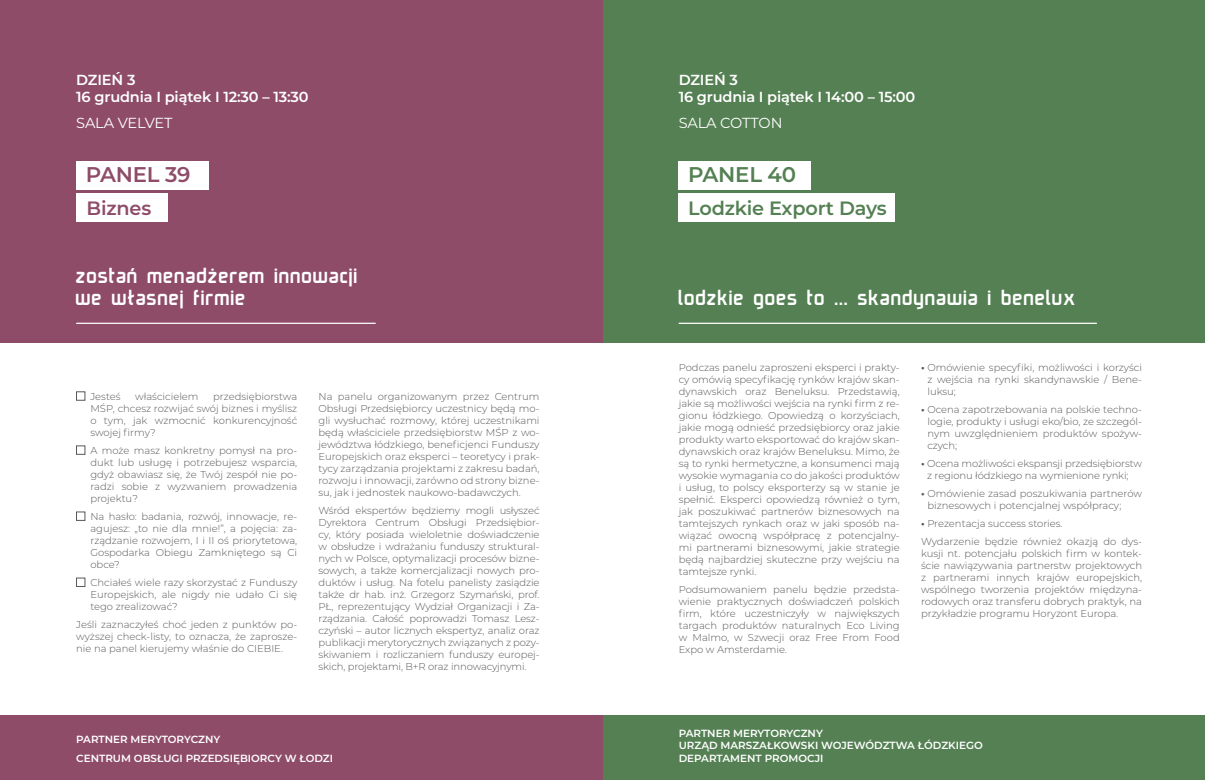
<style>
.page{position:relative;width:1205px;height:780px;background:#fff}
.page>*{position:absolute;margin:0;border:0;box-sizing:border-box;transform-origin:0 0}
.t1{font:21.62px/21.6px "lodzer";color:#fff}
.t2{font:600 21.25px "Montserrat";letter-spacing:-.01em;color:#548053}
.t3{font:600 21.25px "Montserrat";letter-spacing:-.01em;color:#8e4c69}
.t4{font:600 19.25px "Montserrat";letter-spacing:-.01em;color:#548053}
.t5{font:600 19.25px "Montserrat";letter-spacing:-.01em;color:#8e4c69}
.t6{font:600 14.5px/17.5px "Montserrat";letter-spacing:-.01em;color:#fff}
.t7{font:14.5px "Montserrat";letter-spacing:-.01em;color:#fff}
.t8{font:600 10.38px/12.5px "Montserrat";color:#fff}
.t9{font:300 10px/12px "Montserrat";color:#57585a;text-align:justify}
.s1{font-weight:700}
</style>
<div class="page">
<div style="left:602px;top:0;width:603px;height:780px;background:#548053"></div>
<div style="left:679px;top:193px;width:216px;height:29px;background:#fff"></div>
<hr style="left:679px;top:322px;width:418px;height:2px;background:#fff">
<div style="left:679px;top:161px;width:132px;height:29px;background:#fff"></div>
<div style="left:602px;top:344px;width:603px;height:371px;background:#fff"></div>
<div style="left:0;top:0;width:602px;height:780px;background:#8e4c69"></div>
<div style="left:76px;top:193px;width:91px;height:29px;background:#fff"></div>
<hr style="left:76px;top:322px;width:300px;height:2px;background:#fff">
<div style="left:76px;top:161px;width:132px;height:29px;background:#fff"></div>
<div style="left:0;top:344px;width:602px;height:371px;background:#fff"></div>
<div style="left:76px;top:391px;width:9px;height:9px;border:1px solid #57585a"></div>
<div style="left:76px;top:445px;width:9px;height:9px;border:1px solid #57585a"></div>
<div style="left:76px;top:511px;width:9px;height:9px;border:1px solid #57585a"></div>
<div style="left:76px;top:577px;width:9px;height:9px;border:1px solid #57585a"></div>
<p class="t6" style="left:76px;top:70px;width:234px">DZIEŃ 3<br>16 grudnia I piątek I 12:30 – 13:30</p>
<p class="t7" style="left:76px;top:113px;width:98px">SALA VELVET</p>
<p class="t3" style="left:86px;top:159px;width:106px">PANEL 39</p>
<p class="t5" style="left:87px;top:195px;width:66px">Biznes</p>
<p class="t1" style="left:76px;top:265px;width:284px">zostań menadżerem innowacji we własnej firmie</p>
<p class="t9" style="left:90px;top:390px;width:208px;text-indent:123px">przedsiębiorstwa MŚP, chcesz rozwijać swój biznes i myślisz o tym, jak wzmocnić konkurencyjność swojej firmy?</p>
<p class="t9" style="left:90px;top:444px;width:208px">A może masz konkretny pomysł na pro&shy;dukt lub usługę i potrzebujesz wsparcia, gdyż obawiasz się, że Twój zespół nie po&shy;radzi sobie z wyzwaniem prowadzenia projektu?</p>
<p class="t9" style="left:90px;top:510px;width:208px">Na hasło: badania, rozwój, innowacje, re&shy;agujesz: „to nie dla mnie!”, a pojęcia: za&shy;rządzanie rozwojem, I i II oś priorytetowa, Gospodarka Obiegu Zamkniętego są Ci obce?</p>
<p class="t9" style="left:90px;top:576px;width:208px">Chciałeś wiele razy skorzystać z Funduszy Europejskich, ale nigdy nie udało Ci się tego zrealizować?</p>
<p class="t9" style="left:76px;top:618px;width:223px">Jeśli zaznaczyłeś choć jeden z punktów po&shy;wyższej check-listy, to oznacza, że zaprosze&shy;nie na panel kierujemy właśnie do CIEBIE.</p>
<p class="t9" style="left:90px;top:390px;width:32px">Jesteś</p>
<p class="t9" style="left:135px;top:390px;width:65px">właścicielem</p>
<p class="t9" style="left:318px;top:390px;width:223px">Na panelu organizowanym przez Centrum Obsługi Przedsiębiorcy uczestnicy będą mo&shy;gli wysłuchać rozmowy, której uczestnikami będą właściciele przedsiębiorstw MŚP z wo&shy;jewództwa łódzkiego, beneficjenci Funduszy Europejskich oraz eksperci – teoretycy i prak&shy;tycy zarządzania projektami z zakresu badań, rozwoju i innowacji, zarówno od strony bizne&shy;su, jak i jednostek naukowo-badawczych.</p>
<p class="t9" style="left:318px;top:504px;width:223px">Wśród ekspertów będziemy mogli usłyszeć Dyrektora Centrum Obsługi Przedsiębior&shy;cy, który posiada wieloletnie doświadczenie w obsłudze i wdrażaniu funduszy struktural&shy;nych w Polsce, optymalizacji procesów bizne&shy;sowych, a także komercjalizacji nowych pro&shy;duktów i usług. Na fotelu panelisty zasiądzie także dr hab. inż. Grzegorz Szymański, prof.<br>PŁ, reprezentujący Wydział Organizacji i Za&shy;rządzania. Całość poprowadzi Tomasz Lesz&shy;czyński – autor licznych ekspertyz, analiz oraz publikacji merytorycznych związanych z pozy&shy;skiwaniem i rozliczaniem funduszy europej&shy;skich, projektami, B+R oraz innowacyjnymi.</p>
<p class="t8" style="left:76px;top:732px;width:146px">PARTNER MERYTORYCZNY</p>
<p class="t8" style="left:76px;top:751px;width:258px">CENTRUM OBSŁUGI PRZEDSIĘBIORCY W ŁODZI</p>
<p class="t6" style="left:679px;top:70px;width:238px">DZIEŃ 3<br>16 grudnia I piątek I 14:00 – 15:00</p>
<p class="t7" style="left:679px;top:113px;width:105px">SALA COTTON</p>
<p class="t2" style="left:688px;top:159px;width:109px">PANEL 40</p>
<p class="t4" style="left:688px;top:195px;width:200px">Lodzkie Export Days</p>
<p class="t1" style="left:679px;top:287px;width:400px">lodzkie goes to … skandynawia i benelux</p>
<p class="t9" style="left:679px;top:360px;width:223px">Podczas panelu zaproszeni eksperci i prakty&shy;cy omówią specyfikację rynków krajów skan&shy;dynawskich oraz Beneluksu. Przedstawią, jakie są możliwości wejścia na rynki firm z re&shy;gionu łódzkiego. Opowiedzą o korzyściach, jakie mogą odnieść przedsiębiorcy oraz jakie produkty warto eksportować do krajów skan&shy;dynawskich oraz krajów Beneluksu. Mimo, że są to rynki hermetyczne, a konsumenci mają wysokie wymagania co do jakości produktów i usług, to polscy eksporterzy są w stanie je spełnić. Eksperci opowiedzą również o tym, jak poszukiwać partnerów biznesowych na tamtejszych rynkach oraz w jaki sposób na&shy;wiązać owocną współpracę z potencjalny&shy;mi partnerami biznesowymi, jakie strategie będą najbardziej skuteczne przy wejściu na tamtejsze rynki.</p>
<p class="t9" style="left:679px;top:582px;width:223px">Podsumowaniem panelu będzie przedsta&shy;wienie praktycznych doświadczeń polskich firm, które uczestniczyły w największych targach produktów naturalnych Eco Living w Malmo, w Szwecji oraz Free From Food Expo w Amsterdamie.</p>
<p class="t9" style="left:927px;top:360px;width:216px;text-indent:-6px"><span class="s1">•</span> Omówienie specyfiki, możliwości i korzyści z wejścia na rynki skandynawskie / Bene&shy;luksu;</p>
<p class="t9" style="left:927px;top:402px;width:216px;text-indent:-6px"><span class="s1">•</span> Ocena zapotrzebowania na polskie techno&shy;logie, produkty i usługi eko/bio, ze szczegól&shy;nym uwzględnieniem produktów spożyw&shy;czych;</p>
<p class="t9" style="left:927px;top:457px;width:216px;text-indent:-6px"><span class="s1">•</span> Ocena możliwości ekspansji przedsiębiorstw z regionu łódzkiego na wymienione rynki;</p>
<p class="t9" style="left:927px;top:487px;width:216px;text-indent:-6px"><span class="s1">•</span> Omówienie zasad poszukiwania partnerów biznesowych i potencjalnej współpracy;</p>
<p class="t9" style="left:921px;top:517px;width:143px"><span class="s1">•</span> Prezentacja success stories.</p>
<p class="t9" style="left:921px;top:535px;width:223px">Wydarzenie będzie również okazją do dys&shy;kusji nt. potencjału polskich firm w kontek&shy;ście nawiązywania partnerstw projektowych z partnerami innych krajów europejskich, wspólnego tworzenia projektów międzyna&shy;rodowych oraz transferu dobrych praktyk, na przykładzie programu Horyzont Europa.</p>
<p class="t8" style="left:679px;top:726px;width:306px">PARTNER MERYTORYCZNY<br>URZĄD MARSZAŁKOWSKI WOJEWÓDZTWA ŁÓDZKIEGO<br>DEPARTAMENT PROMOCJI</p>
</div>
